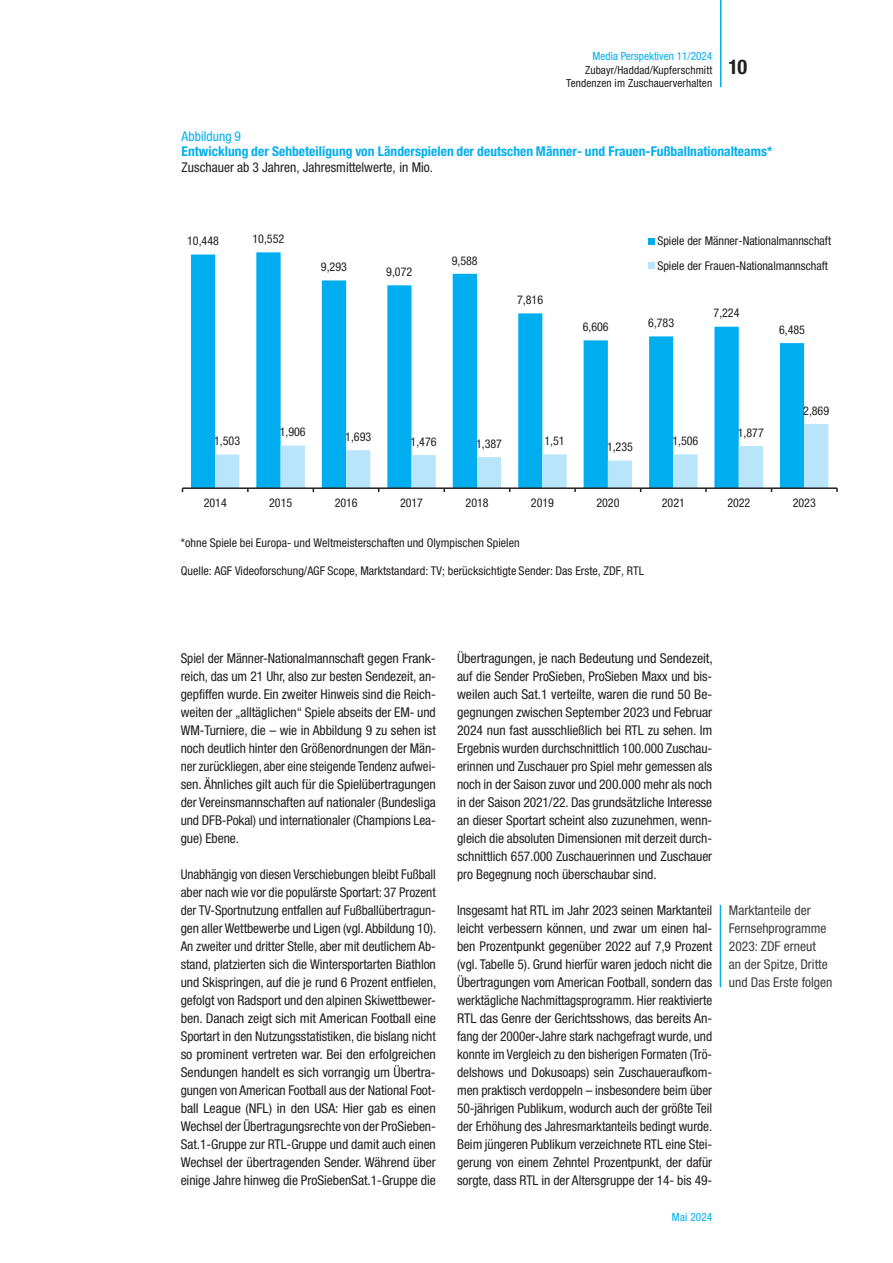
<style>
.page{position:relative;width:893px;height:1263px;background:#fff}
.page>*{position:absolute;margin:0;border:0;box-sizing:border-box;transform-origin:0 0}
.t1{font:700 condensed 20.25px "Helvetica Neue LT Std";color:#231f20}
.t2{font:condensed 13.5px/18px "Helvetica Neue LT Std";letter-spacing:-.005em;color:#231f20;text-align:justify}
.t3{font:700 condensed 13.5px "Helvetica Neue LT Std";letter-spacing:.005em;color:#00aeef}
.t4{font:condensed 13.5px/18px "Helvetica Neue LT Std";color:#3e3e3f}
.t5{font:condensed 13.5px "Helvetica Neue LT Std";letter-spacing:.005em;color:#00aeef}
.t6{font:condensed 12px/24.6px "Helvetica Neue LT Std";color:#231f20}
.t7{font:condensed 11.25px/13.5px "Helvetica Neue LT Std";letter-spacing:.01em;color:#231f20;text-align:right}
.t8{font:condensed 11.25px "Helvetica Neue LT Std";color:#00aeef}
</style>
<div class="page">
<hr style="left:720px;top:0;width:1px;height:87px;background:#00aeef">
<hr style="left:720px;top:905px;width:1px;height:82px;background:#00aeef">
<svg style="left:191px;top:252px;width:613px;height:235px"></svg>
<hr style="left:183px;top:487px;width:654px;height:2px;background:#231f20">
<svg style="left:215px;top:424px;width:613px;height:68px"></svg>
<svg style="left:649px;top:238px;width:6px;height:6px"></svg>
<svg style="left:649px;top:263px;width:6px;height:6px"></svg>
<p class="t8" style="left:593px;top:50px;width:121px">Media Perspektiven 11/2024</p>
<p class="t7" style="left:566px;top:63px;width:148px">Zubayr/Haddad/Kupferschmitt<br>Tendenzen im Zuschauerverhalten</p>
<h1 class="t1" style="left:728px;top:54px;width:20px">10</h1>
<p class="t5" style="left:182px;top:128px;width:61px">Abbildung 9</p>
<p class="t3" style="left:182px;top:143px;width:592px">Entwicklung der Sehbeteiligung von Länderspielen der deutschen Männer- und Frauen-Fußballnationalteams*</p>
<p class="t2" style="left:182px;top:158px;width:253px">Zuschauer ab 3 Jahren, Jahresmittelwerte, in Mio.</p>
<p class="t6" style="left:187px;top:229px;width:33px">10,448</p>
<p class="t6" style="left:253px;top:226px;width:33px">10,552</p>
<p class="t6" style="left:321px;top:254px;width:27px">9,293</p>
<p class="t6" style="left:386px;top:259px;width:27px">9,072</p>
<p class="t6" style="left:452px;top:248px;width:27px">9,588</p>
<p class="t6" style="left:517px;top:287px;width:27px">7,816</p>
<p class="t6" style="left:657px;top:228px;width:175px">Spiele der Männer-Nationalmannschaft<br>Spiele der Frauen-Nationalmannschaft</p>
<p class="t6" style="left:583px;top:315px;width:27px">6,606</p>
<p class="t6" style="left:648px;top:311px;width:27px">6,783</p>
<p class="t6" style="left:714px;top:301px;width:27px">7,224</p>
<p class="t6" style="left:779px;top:317px;width:27px">6,485</p>
<p class="t6" style="left:214px;top:429px;width:27px">1,503</p>
<p class="t6" style="left:280px;top:420px;width:27px">1,906</p>
<p class="t6" style="left:345px;top:424px;width:27px">1,693</p>
<p class="t6" style="left:411px;top:429px;width:27px">1,476</p>
<p class="t6" style="left:476px;top:431px;width:27px">1,387</p>
<p class="t6" style="left:544px;top:428px;width:22px">1,51</p>
<p class="t6" style="left:607px;top:434px;width:27px">1,235</p>
<p class="t6" style="left:672px;top:429px;width:27px">1,506</p>
<p class="t6" style="left:738px;top:420px;width:27px">1,877</p>
<p class="t6" style="left:803px;top:398px;width:27px">2,869</p>
<p class="t6" style="left:204px;top:490px;width:25px">2014</p>
<p class="t6" style="left:269px;top:490px;width:25px">2015</p>
<p class="t6" style="left:335px;top:490px;width:25px">2016</p>
<p class="t6" style="left:400px;top:490px;width:25px">2017</p>
<p class="t6" style="left:466px;top:490px;width:25px">2018</p>
<p class="t6" style="left:531px;top:490px;width:25px">2019</p>
<p class="t6" style="left:596px;top:490px;width:25px">2020</p>
<p class="t6" style="left:662px;top:490px;width:25px">2021</p>
<p class="t6" style="left:727px;top:490px;width:25px">2022</p>
<p class="t6" style="left:793px;top:490px;width:25px">2023</p>
<p class="t6" style="left:181px;top:531px;width:340px">*ohne Spiele bei Europa- und Weltmeisterschaften und Olympischen Spielen</p>
<p class="t6" style="left:181px;top:558px;width:465px">Quelle: AGF Videoforschung/AGF Scope, Marktstandard: TV; berücksichtigte Sender: Das Erste, ZDF, RTL</p>
<p class="t2" style="left:181px;top:649px;width:257px">Spiel der Männer-Nationalmannschaft gegen Frank&shy;reich, das um 21 Uhr, also zur besten Sendezeit, an&shy;gepfiffen wurde. Ein zweiter Hinweis sind die Reich&shy;weiten der „alltäglichen“ Spiele abseits der EM- und WM-Turniere, die – wie in Abbildung 9 zu sehen ist noch deutlich hinter den Größenordnungen der Män&shy;ner zurückliegen, aber eine steigende Tendenz aufwei&shy;sen. Ähnliches gilt auch für die Spielübertragungen der Vereinsmannschaften auf nationaler (Bundesliga und DFB-Pokal) und internationaler (Champions Lea&shy;gue) Ebene.</p>
<p class="t2" style="left:181px;top:865px;width:257px">Unabhängig von diesen Verschiebungen bleibt Fußball aber nach wie vor die populärste Sportart: 37 Prozent der TV-Sportnutzung entfallen auf Fußballübertragun&shy;gen aller Wettbewerbe und Ligen (vgl. Abbildung 10).<br>An zweiter und dritter Stelle, aber mit deutlichem Ab&shy;stand, platzierten sich die Wintersportarten Biathlon und Skispringen, auf die je rund 6 Prozent entfielen, gefolgt von Radsport und den alpinen Skiwettbewer&shy;ben. Danach zeigt sich mit American Football eine Sportart in den Nutzungsstatistiken, die bislang nicht so prominent vertreten war. Bei den erfolgreichen Sendungen handelt es sich vorrangig um Übertra&shy;gungen von American Football aus der National Foot&shy;ball League (NFL) in den USA: Hier gab es einen Wechsel der Übertragungsrechte von der ProSieben-Sat.1-Gruppe zur RTL-Gruppe und damit auch einen Wechsel der übertragenden Sender. Während über einige Jahre hinweg die ProSiebenSat.1--Gruppe die</p>
<p class="t2" style="left:457px;top:649px;width:257px">Übertragungen, je nach Bedeutung und Sendezeit, auf die Sender ProSieben, ProSieben Maxx und bis&shy;weilen auch Sat.1 verteilte, waren die rund 50 Be&shy;gegnungen zwischen September 2023 und Februar 2024 nun fast ausschließlich bei RTL zu sehen. Im Ergebnis wurden durchschnittlich 100.000 Zuschau&shy;erinnen und Zuschauer pro Spiel mehr gemessen als noch in der Saison zuvor und 200.000 mehr als noch in der Saison 2021/22. Das grundsätzliche Interesse an dieser Sportart scheint also zuzunehmen, wenn&shy;gleich die absoluten Dimensionen mit derzeit durch&shy;schnittlich 657.000 Zuschauerinnen und Zuschauer pro Begegnung noch überschaubar sind.</p>
<p class="t2" style="left:457px;top:901px;width:257px">Insgesamt hat RTL im Jahr 2023 seinen Marktanteil leicht verbessern können, und zwar um einen hal&shy;ben Prozentpunkt gegenüber 2022 auf 7,9 Prozent (vgl. Tabelle 5). Grund hierfür waren jedoch nicht die Übertragungen vom American Football, sondern das werktägliche Nachmittagsprogramm. Hier reaktivierte RTL das Genre der Gerichtsshows, das bereits An&shy;fang der 2000er-Jahre stark nachgefragt wurde, und konnte im Vergleich zu den bisherigen Formaten (Trö&shy;delshows und Dokusoaps) sein Zuschaueraufkom&shy;men praktisch verdoppeln – insbesondere beim über 50-jährigen Publikum, wodurch auch der größte Teil der Erhöhung des Jahresmarktanteils bedingt wurde.<br>Beim jüngeren Publikum verzeichnete RTL eine Stei&shy;gerung von einem Zehntel Prozentpunkt, der dafür sorgte, dass RTL in der Altersgruppe der 14- bis 49---</p>
<p class="t4" style="left:729px;top:901px;width:105px">Marktanteile der<br>Fernsehprogramme<br>2023: ZDF erneut<br>an der Spitze, Dritte und Das Erste folgen</p>
<p class="t8" style="left:672px;top:1211px;width:42px">Mai 2024</p>
</div>
